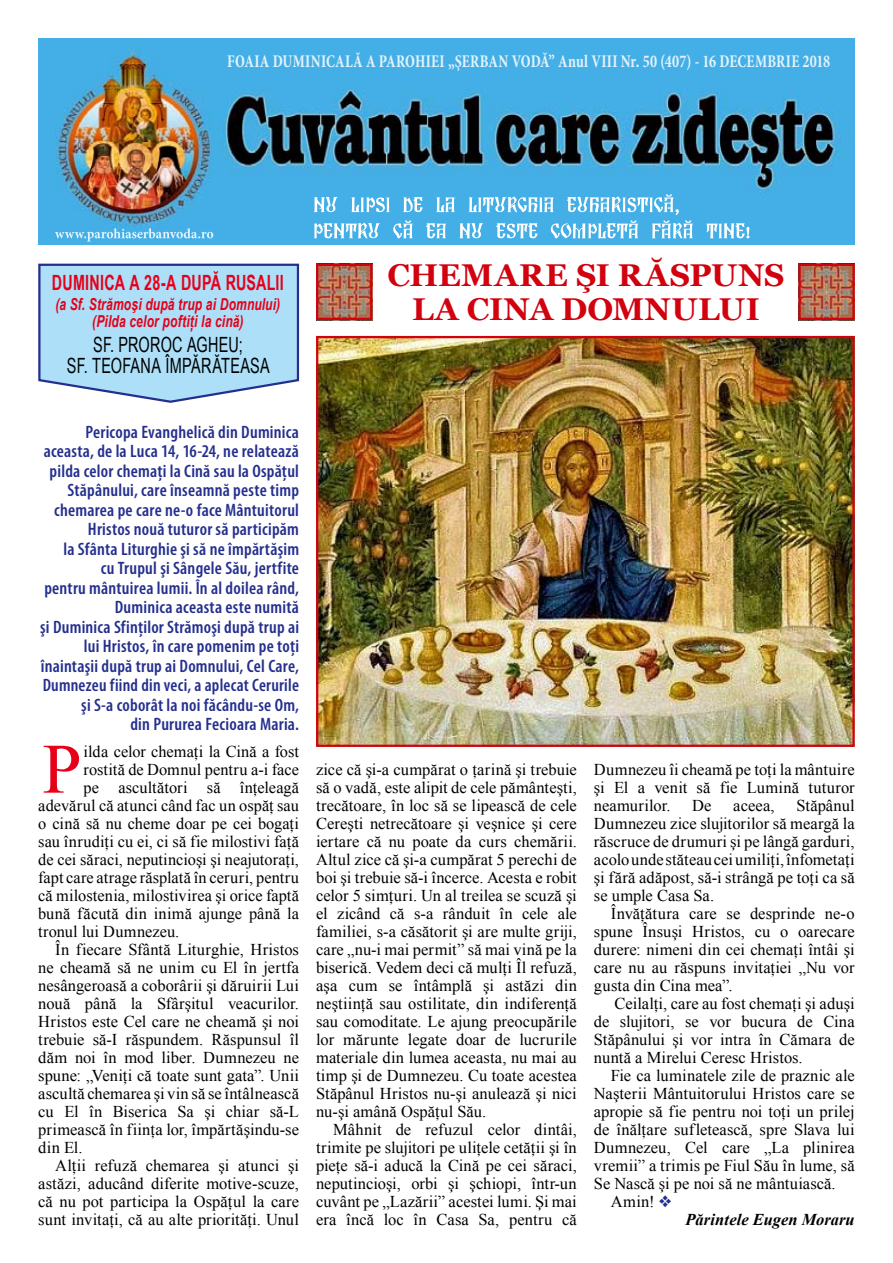
<style>
.page{position:relative;width:893px;height:1263px;background:#fff}
.page>*{position:absolute;margin:0;border:0;box-sizing:border-box;transform-origin:0 0}
.t1{font:70.8px "Times New Roman";color:#e60019}
.t2{font:700 31.5px/34.5px "Georgia";letter-spacing:.005em;color:#d1010e;text-align:center}
.t3{font:21px/21px "Arial Narrow";letter-spacing:.01em;color:#000;text-align:center;scale:.84 1}
.t4{font:700 21px "Arial Narrow";letter-spacing:.015em;color:#e60019;scale:.83 1}
.t5{font:600 condensed 18px/19.5px "Myriad Pro";letter-spacing:.015em;color:#242f8d;text-align:right}
.t6{font:700 condensed 18px "Minion Pro";letter-spacing:.015em;color:#e2f3fc;scale:.84 1}
.t7{font:16.5px/18px "Times New Roman";letter-spacing:.005em;color:#000;text-align:justify}
.t8{font:italic 700 16.5px/16.5px "Arial";letter-spacing:.015em;color:#e60019;text-align:center;scale:.73 1}
.t9{font:italic 700 16.5px "Times New Roman";color:#000}
.s1{color:#242f8d}
</style>
<div class="page">
<img style="left:38px;top:38px;width:817px;height:206px">
<svg style="left:314px;top:194px;width:435px;height:44px;background:#6ec0ec"></svg>
<svg style="left:55px;top:228px;width:158px;height:14px;background:#67beeb"></svg>
<img style="left:801px;top:267px;width:51px;height:50px">
<img style="left:319px;top:339px;width:533px;height:405px">
<div style="left:316px;top:336px;width:539px;height:411px;border:2px solid #d1010e"></div>
<img style="left:319px;top:267px;width:50px;height:50px">
<div style="left:316px;top:264px;width:56px;height:56px;border:2px solid #d1010e"></div>
<div style="left:798px;top:264px;width:57px;height:56px;border:2px solid #d1010e"></div>
<svg style="left:38px;top:263px;width:262px;height:140px;background:#add9f3"></svg>
<p class="t6" style="left:227px;top:50px;width:719px">FOAIA DUMINICALĂ A PAROHIEI „ŞERBAN VODĂ” Anul VIII Nr. 50 (407) - 16 DECEMBRIE 2018</p>
<p class="t4" style="left:52px;top:266px;width:281px">DUMINICA A 28-A DUPĂ RUSALII</p>
<p class="t8" style="left:56px;top:297px;width:309px">(a Sf. Strămoşi după trup ai Domnului) (Pilda celor poftiţi la cină)</p>
<p class="t3" style="left:67px;top:333px;width:243px">SF. PROROC AGHEU;<br>SF. TEOFANA ÎMPĂRĂTEASA</p>
<h2 class="t2" style="left:387px;top:258px;width:399px">CHEMARE şI RĂSPUNS<br>LA CINA DOMNULUI</h2>
<p class="t5" style="left:40px;top:422px;width:260px">Pericopa Evanghelică din Duminica aceasta, de la Luca 14, 16-24, ne relatează pilda celor chemaţi la Cină sau la Ospăţul Stăpânului, care înseamnă peste timp chemarea pe care ne-o face Mântuitorul Hristos nouă tuturor să participăm<br>la Sfânta Liturghie şi să ne împărtăşim<br>cu Trupul şi Sângele Său, jertfite<br>pentru mântuirea lumii. În al doilea rând, Duminica aceasta este numită<br>şi Duminica Sfinţilor Strămoşi după trup ai lui Hristos, în care pomenim pe toţi înaintaşii după trup ai Domnului, Cel Care, Dumnezeu fiind din veci, a aplecat Cerurile şi S-a coborât la noi făcându-se Om,<br>din Pururea Fecioara Maria.</p>
<h1 class="t1" style="left:43px;top:721px;width:41px">P</h1>
<p class="t7" style="left:84px;top:742px;width:217px">ilda celor chemaţi la Cină a fost</p>
<p class="t7" style="left:84px;top:760px;width:217px">rostită de Domnul pentru a-i face</p>
<p class="t7" style="left:84px;top:778px;width:217px">pe ascultători să înţeleagă</p>
<p class="t7" style="left:38px;top:796px;width:262px">adevărul că atunci când fac un ospăţ sau</p>
<p class="t7" style="left:38px;top:814px;width:262px">o cină să nu cheme doar pe cei bogaţi</p>
<p class="t7" style="left:38px;top:832px;width:262px">sau înrudiţi cu ei, ci să fie milostivi faţă</p>
<p class="t7" style="left:38px;top:850px;width:262px">de cei săraci, neputincioşi şi neajutoraţi,</p>
<p class="t7" style="left:38px;top:868px;width:262px">fapt care atrage răsplată în ceruri, pentru</p>
<p class="t7" style="left:38px;top:886px;width:262px">că milostenia, milostivirea şi orice faptă</p>
<p class="t7" style="left:38px;top:904px;width:262px">bună făcută din inimă ajunge până la</p>
<p class="t7" style="left:38px;top:922px;width:143px">tronul lui Dumnezeu.</p>
<p class="t7" style="left:55px;top:940px;width:245px">În fiecare Sfântă Liturghie, Hristos</p>
<p class="t7" style="left:38px;top:958px;width:262px">ne cheamă să ne unim cu El în jertfa</p>
<p class="t7" style="left:38px;top:976px;width:262px">nesângeroasă a coborârii şi dăruirii Lui</p>
<p class="t7" style="left:38px;top:994px;width:262px">nouă până la Sfârşitul veacurilor.</p>
<p class="t7" style="left:38px;top:1012px;width:262px">Hristos este Cel care ne cheamă şi noi</p>
<p class="t7" style="left:38px;top:1030px;width:262px">trebuie să-I răspundem. Răspunsul îl</p>
<p class="t7" style="left:38px;top:1048px;width:262px">dăm noi în mod liber. Dumnezeu ne</p>
<p class="t7" style="left:38px;top:1066px;width:262px">spune: „Veniţi că toate sunt gata”. Unii</p>
<p class="t7" style="left:38px;top:1084px;width:262px">ascultă chemarea şi vin să se întâlnească</p>
<p class="t7" style="left:38px;top:1102px;width:262px">cu El în Biserica Sa şi chiar să-L</p>
<p class="t7" style="left:38px;top:1120px;width:262px">primească în fiinţa lor, împărtăşindu-se</p>
<p class="t7" style="left:38px;top:1138px;width:46px">din El.</p>
<p class="t7" style="left:55px;top:1156px;width:245px">Alţii refuză chemarea şi atunci şi</p>
<p class="t7" style="left:38px;top:1174px;width:262px">astăzi, aducând diferite motive-scuze,</p>
<p class="t7" style="left:38px;top:1192px;width:262px">că nu pot participa la Ospăţul la care</p>
<p class="t7" style="left:38px;top:1210px;width:262px">sunt invitaţi, că au alte priorităţi. Unul</p>
<p class="t7" style="left:316px;top:760px;width:262px">zice că şi-a cumpărat o ţarină şi trebuie să o vadă, este alipit de cele pământeşti, trecătoare, în loc să se lipească de cele Cereşti netrecătoare şi veşnice şi cere iertare că nu poate da curs chemării.<br>Altul zice că şi-a cumpărat 5 perechi de boi şi trebuie să-i încerce. Acesta e robit celor 5 simţuri. Un al treilea se scuză şi el zicând că s-a rânduit în cele ale familiei, s-a căsătorit şi are multe griji, care „nu-i mai permit” să mai vină pe la biserică. Vedem deci că mulţi Îl refuză, aşa cum se întâmplă şi astăzi din neştiinţă sau ostilitate, din indiferenţă sau comoditate. Le ajung preocupările lor mărunte legate doar de lucrurile materiale din lumea aceasta, nu mai au timp şi de Dumnezeu. Cu toate acestea Stăpânul Hristos nu-şi anulează şi nici nu-şi amână Ospăţul Său.</p>
<p class="t7" style="left:316px;top:1120px;width:262px;text-indent:17px">Mâhnit de refuzul celor dintâi, trimite pe slujitori pe uliţele cetăţii şi în pieţe să-i aducă la Cină pe cei săraci, neputincioşi, orbi şi şchiopi, într-un cuvânt pe „Lazării” acestei lumi. Şi mai era încă loc în Casa Sa, pentru că</p>
<p class="t7" style="left:594px;top:760px;width:262px">Dumnezeu îi cheamă pe toţi la mântuire şi El a venit să fie Lumină tuturor neamurilor.</p>
<p class="t7" style="left:594px;top:796px;width:262px;text-indent:203px">Stăpânul Dumnezeu zice slujitorilor să meargă la răscruce de drumuri şi pe lângă garduri, acolo unde stăteau cei umiliţi, înfometaţi şi fără adăpost, să-i strângă pe toţi ca să se umple Casa Sa.</p>
<p class="t7" style="left:594px;top:904px;width:262px;text-indent:17px">Învăţătura care se desprinde ne-o spune Însuşi Hristos, cu o oarecare durere: nimeni din cei chemaţi întâi şi care nu au răspuns invitaţiei „Nu vor gusta din Cina mea”.</p>
<p class="t7" style="left:594px;top:994px;width:262px;text-indent:21px">Ceilalţi, care au fost chemaţi şi aduşi de slujitori, se vor bucura de Cina Stăpânului şi vor intra în Cămara de nuntă a Mirelui Ceresc Hristos.</p>
<p class="t7" style="left:611px;top:1066px;width:245px">Fie ca luminatele zile de praznic ale</p>
<p class="t7" style="left:594px;top:1084px;width:262px">Naşterii Mântuitorului Hristos care se</p>
<p class="t7" style="left:594px;top:1102px;width:262px">apropie să fie pentru noi toţi un prilej</p>
<p class="t7" style="left:594px;top:1120px;width:262px">de înălţare sufletească, spre Slava lui</p>
<p class="t7" style="left:594px;top:1138px;width:262px">Dumnezeu, Cel care „La plinirea</p>
<p class="t7" style="left:594px;top:1156px;width:262px">vremii” a trimis pe Fiul Său în lume, să</p>
<p class="t7" style="left:594px;top:1174px;width:243px">Se Nască şi pe noi să ne mântuiască.</p>
<p class="t7" style="left:611px;top:1192px;width:62px">Amin! <span class="s1">❖</span></p>
<p class="t9" style="left:686px;top:1208px;width:171px">Părintele Eugen Moraru</p>
<p class="t7" style="left:692px;top:796px;width:21px">De</p>
<p class="t7" style="left:733px;top:796px;width:43px">aceea,</p>
</div>
